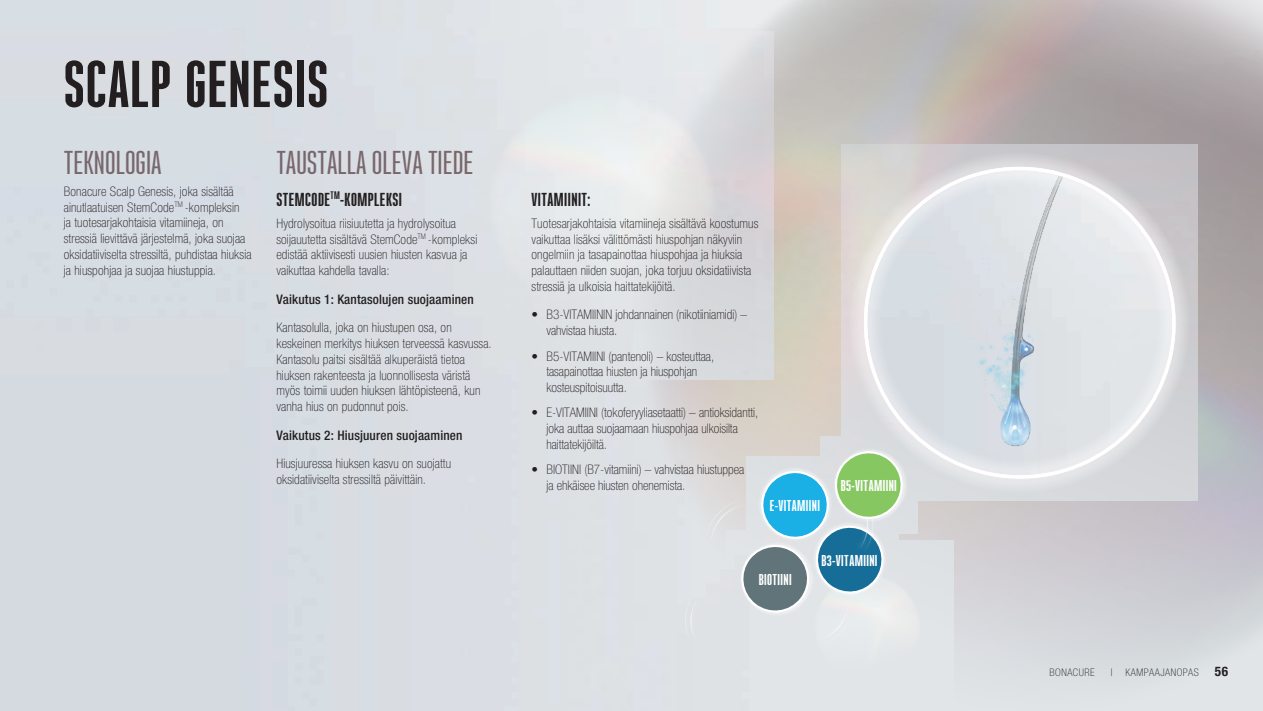
<style>
.page{position:relative;width:1263px;height:711px;background:#fff}
.page>*{position:absolute;margin:0;border:0;box-sizing:border-box;transform-origin:0 0}
.t1{font:700 66px "Ristretto Pro";letter-spacing:.02em;color:#231f20}
.t2{font:500 33px "Ristretto Pro";color:#78676d}
.t3{font:700 18.75px "Ristretto Pro";letter-spacing:.025em;color:#231f20}
.t4{font:700 15.75px "Ristretto Pro";letter-spacing:.025em;color:#fff}
.t5{font:100 condensed 13.2px/15.8px "Helvetica Neue LTW1 G";letter-spacing:.01em;color:#231f20}
.t6{font:500 condensed 13.2px "Helvetica Neue LTW1 G";letter-spacing:.01em;color:#231f20}
.t7{font:700 condensed 13.2px "Helvetica Neue LTW1 G";color:#231f20}
.t8{font:100 condensed 10.5px "Helvetica Neue LTW1 G";letter-spacing:.05em;color:#231f20}
</style>
<div class="page">
<div style="left:499px;top:0;width:82px;height:710px;background:#dde0e4"></div>
<svg style="left:425px;top:33px;width:347px;height:346px;background:#dfe1e4"></svg>
<svg style="left:674px;top:432px;width:278px;height:278px;background:#c7d5dc"></svg>
<svg style="left:829px;top:131px;width:382px;height:383px;background:#c6c6c2"></svg>
<svg style="left:856px;top:159px;width:327px;height:326px;background:#dadee1"></svg>
<h1 class="t1" style="left:64px;top:46px;width:266px">SCALP GENESIS</h1>
<h2 class="t2" style="left:64px;top:143px;width:99px">TEKNOLOGIA</h2>
<p class="t5" style="left:64px;top:183px;width:189px">Bonacure Scalp Genesis, joka sisältää ainutlaatuisen StemCode<sup>TM</sup> -kompleksin<br>ja tuotesarjakohtaisia vitamiineja, on stressiä lievittävä järjestelmä, joka suojaa oksidatiiviselta stressiltä, puhdistaa hiuksia ja hiuspohjaa ja suojaa hiustuppia.</p>
<h2 class="t2" style="left:276px;top:143px;width:199px">TAUSTALLA OLEVA TIEDE</h2>
<h3 class="t3" style="left:276px;top:188px;width:127px">STEMCODE<sup>TM</sup>-KOMPLEKSI</h3>
<p class="t5" style="left:276px;top:215px;width:202px">Hydrolysoitua riisiuutetta ja hydrolysoitua soijauutetta sisältävä StemCode<sup>TM</sup> -kompleksi edistää aktiivisesti uusien hiusten kasvua ja vaikuttaa kahdella tavalla:</p>
<p class="t6" style="left:276px;top:291px;width:199px">Vaikutus 1: Kantasolujen suojaaminen</p>
<p class="t5" style="left:276px;top:319px;width:217px">Kantasolulla, joka on hiustupen osa, on keskeinen merkitys hiuksen terveessä kasvussa.<br>Kantasolu paitsi sisältää alkuperäistä tietoa hiuksen rakenteesta ja luonnollisesta väristä myös toimii uuden hiuksen lähtöpisteenä, kun vanha hius on pudonnut pois.</p>
<p class="t6" style="left:276px;top:426px;width:188px">Vaikutus 2: Hiusjuuren suojaaminen</p>
<p class="t5" style="left:276px;top:455px;width:176px">Hiusjuuressa hiuksen kasvu on suojattu oksidatiiviselta stressiltä päivittäin.</p>
<h3 class="t3" style="left:531px;top:188px;width:60px">VITAMIINIT:</h3>
<p class="t5" style="left:531px;top:215px;width:228px">Tuotesarjakohtaisia vitamiineja sisältävä koostumus vaikuttaa lisäksi välittömästi hiuspohjan näkyviin ongelmiin ja tasapainottaa hiuspohjaa ja hiuksia palauttaen niiden suojan, joka torjuu oksidatiivista stressiä ja ulkoisia haittatekijöitä.</p>
<p class="t5" style="left:546px;top:307px;width:202px;text-indent:-15px">• B3-VITAMIININ johdannainen (nikotiiniamidi) – vahvistaa hiusta.</p>
<p class="t5" style="left:546px;top:348px;width:169px;text-indent:-15px">• B5-VITAMIINI (pantenoli) – kosteuttaa, tasapainottaa hiusten ja hiuspohjan kosteuspitoisuutta.</p>
<p class="t5" style="left:546px;top:405px;width:213px;text-indent:-15px">• E-VITAMIINI (tokoferyyliasetaatti) – antioksidantti, joka auttaa suojaamaan hiuspohjaa ulkoisilta haittatekijöiltä.</p>
<p class="t5" style="left:546px;top:461px;width:199px;text-indent:-15px">• BIOTIINI (B7-vitamiini) – vahvistaa hiustuppea ja ehkäisee hiusten ohenemista.</p>
<p class="t4" style="left:770px;top:495px;width:52px">E-VITAMIINI</p>
<p class="t4" style="left:841px;top:476px;width:58px">B5-VITAMIINI</p>
<p class="t4" style="left:821px;top:550px;width:58px">B3-VITAMIINI</p>
<p class="t4" style="left:759px;top:569px;width:35px">BIOTIINI</p>
<p class="t8" style="left:1049px;top:666px;width:47px">BONACURE</p>
<p class="t8" style="left:1110px;top:666px;width:90px">| KAMPAAJANOPAS</p>
<p class="t7" style="left:1215px;top:663px;width:15px">56</p>
</div>
